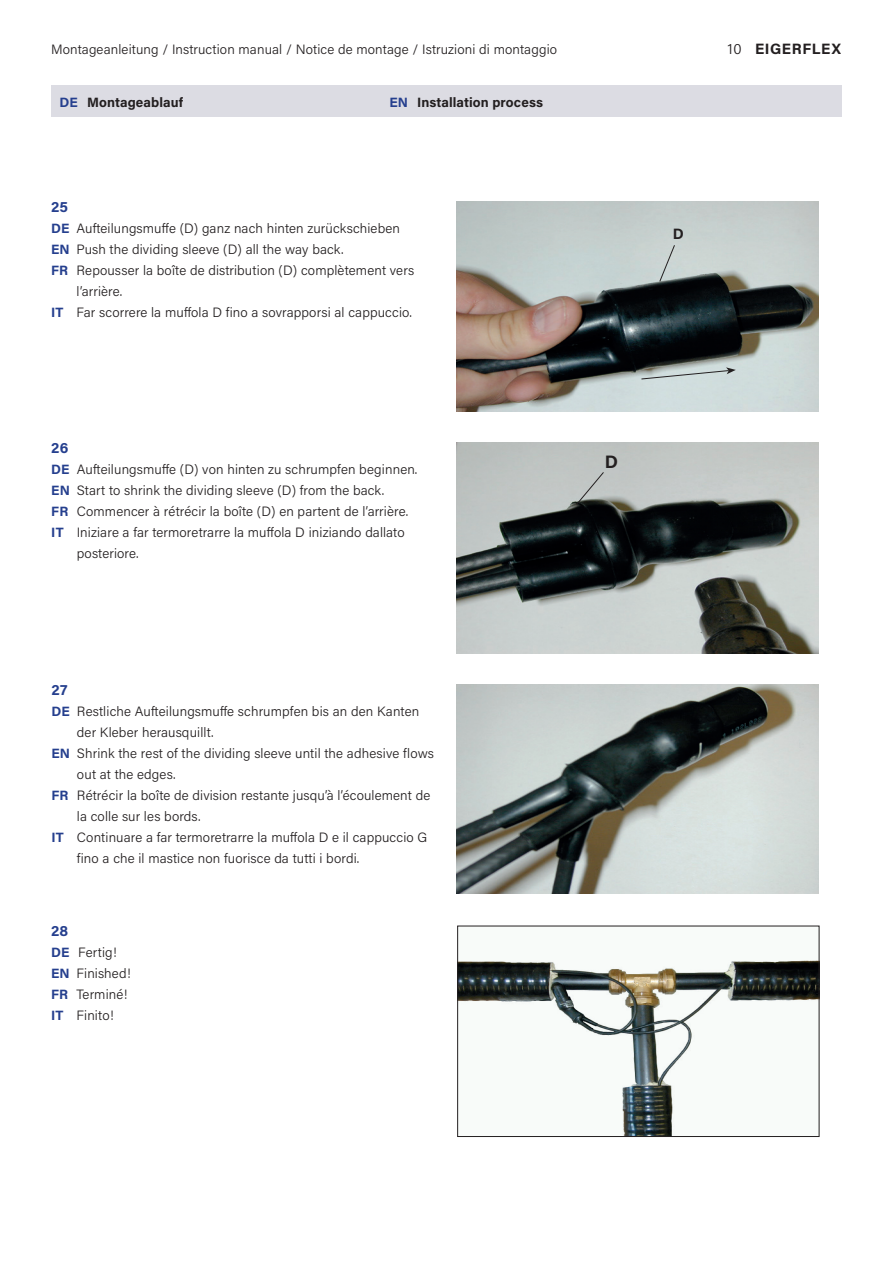
<style>
.page{position:relative;width:893px;height:1263px;background:#fff}
.page>*{position:absolute;margin:0;border:0;box-sizing:border-box;transform-origin:0 0}
.t1{font:700 18px "Acumin Pro";color:#231f20}
.t2{font:700 15px "Acumin Pro";letter-spacing:.04em;color:#231f20}
.t3{font:700 15px "Acumin Pro";letter-spacing:.01em;color:#253f8e}
.t4{font:300 13.5px/21px "Acumin Pro";letter-spacing:.01em;color:#231f20}
.t5{font:700 13.5px "Acumin Pro";letter-spacing:.01em;color:#231f20}
.s1{font-weight:300}
.s2{color:#253f8e}
.s3{font-weight:700;color:#253f8e}
</style>
<div class="page">
<div style="left:51px;top:86px;width:791px;height:31px;background:#dcdce3"></div>
<img style="left:457px;top:201px;width:361px;height:211px">
<svg style="left:641px;top:367px;width:95px;height:13px"></svg>
<svg style="left:659px;top:244px;width:16px;height:38px"></svg>
<img style="left:457px;top:443px;width:361px;height:210px">
<svg style="left:575px;top:471px;width:29px;height:35px"></svg>
<img style="left:457px;top:684px;width:361px;height:210px">
<img style="left:459px;top:960px;width:358px;height:175px">
<div style="left:457px;top:926px;width:362px;height:211px;border:1px solid #231f20"></div>
<p class="t4" style="left:51px;top:38px;width:508px">Montageanleitung / Instruction manual / Notice de montage / Istruzioni di montaggio</p>
<p class="t2" style="left:727px;top:38px;width:115px"><span class="s1">10</span> EIGERFLEX</p>
<p class="t5" style="left:60px;top:92px;width:125px"><span class="s2">DE</span> Montageablauf</p>
<p class="t5" style="left:390px;top:92px;width:155px"><span class="s2">EN</span> Installation process</p>
<p class="t3" style="left:51px;top:196px;width:18px">25</p>
<p class="t4" style="left:51px;top:217px;width:351px"><span class="s3">DE</span> Aufteilungsmuffe (D) ganz nach hinten zurückschieben</p>
<p class="t4" style="left:51px;top:238px;width:294px"><span class="s3">EN</span> Push the dividing sleeve (D) all the way back.</p>
<p class="t4" style="left:51px;top:259px;width:365px"><span class="s3">FR</span> Repousser la boîte de distribution (D) complètement vers</p>
<p class="t4" style="left:77px;top:280px;width:47px">l’arrière.</p>
<p class="t4" style="left:51px;top:301px;width:362px"><span class="s3">IT</span> Far scorrere la muffola D fino a sovrapporsi al cappuccio.</p>
<p class="t3" style="left:51px;top:437px;width:19px">26</p>
<p class="t4" style="left:51px;top:458px;width:368px"><span class="s3">DE</span> Aufteilungsmuffe (D) von hinten zu schrumpfen beginnen.</p>
<p class="t4" style="left:51px;top:479px;width:335px"><span class="s3">EN</span> Start to shrink the dividing sleeve (D) from the back.</p>
<p class="t4" style="left:51px;top:500px;width:359px"><span class="s3">FR</span> Commencer à rétrécir la boîte (D) en partent de l’arrière.</p>
<p class="t4" style="left:51px;top:521px;width:355px"><span class="s3">IT</span> Iniziare a far termoretrarre la muffola D iniziando dallato</p>
<p class="t4" style="left:77px;top:542px;width:64px">posteriore.</p>
<p class="t3" style="left:51px;top:679px;width:18px">27</p>
<p class="t4" style="left:51px;top:700px;width:369px"><span class="s3">DE</span> Restliche Aufteilungsmuffe schrumpfen bis an den Kanten</p>
<p class="t4" style="left:77px;top:721px;width:138px">der Kleber herausquillt.</p>
<p class="t4" style="left:51px;top:742px;width:384px"><span class="s3">EN</span> Shrink the rest of the dividing sleeve until the adhesive flows</p>
<p class="t4" style="left:77px;top:763px;width:100px">out at the edges.</p>
<p class="t4" style="left:51px;top:784px;width:380px"><span class="s3">FR</span> Rétrécir la boîte de division restante jusqu’à l’écoulement de</p>
<p class="t4" style="left:77px;top:805px;width:125px">la colle sur les bords.</p>
<p class="t4" style="left:51px;top:826px;width:377px"><span class="s3">IT</span> Continuare a far termoretrarre la muffola D e il cappuccio G</p>
<p class="t4" style="left:77px;top:847px;width:284px">fino a che il mastice non fuorisce da tutti i bordi.</p>
<p class="t3" style="left:51px;top:920px;width:19px">28</p>
<p class="t4" style="left:51px;top:941px;width:81px"><span class="s3">DE</span> Fertig!<br><span class="s3">EN</span> Finished!<br><span class="s3">FR</span> Terminé!<br><span class="s3">IT</span> Finito!</p>
<p class="t2" style="left:673px;top:223px;width:13px">D</p>
<h1 class="t1" style="left:605px;top:449px;width:15px">D</h1>
</div>
